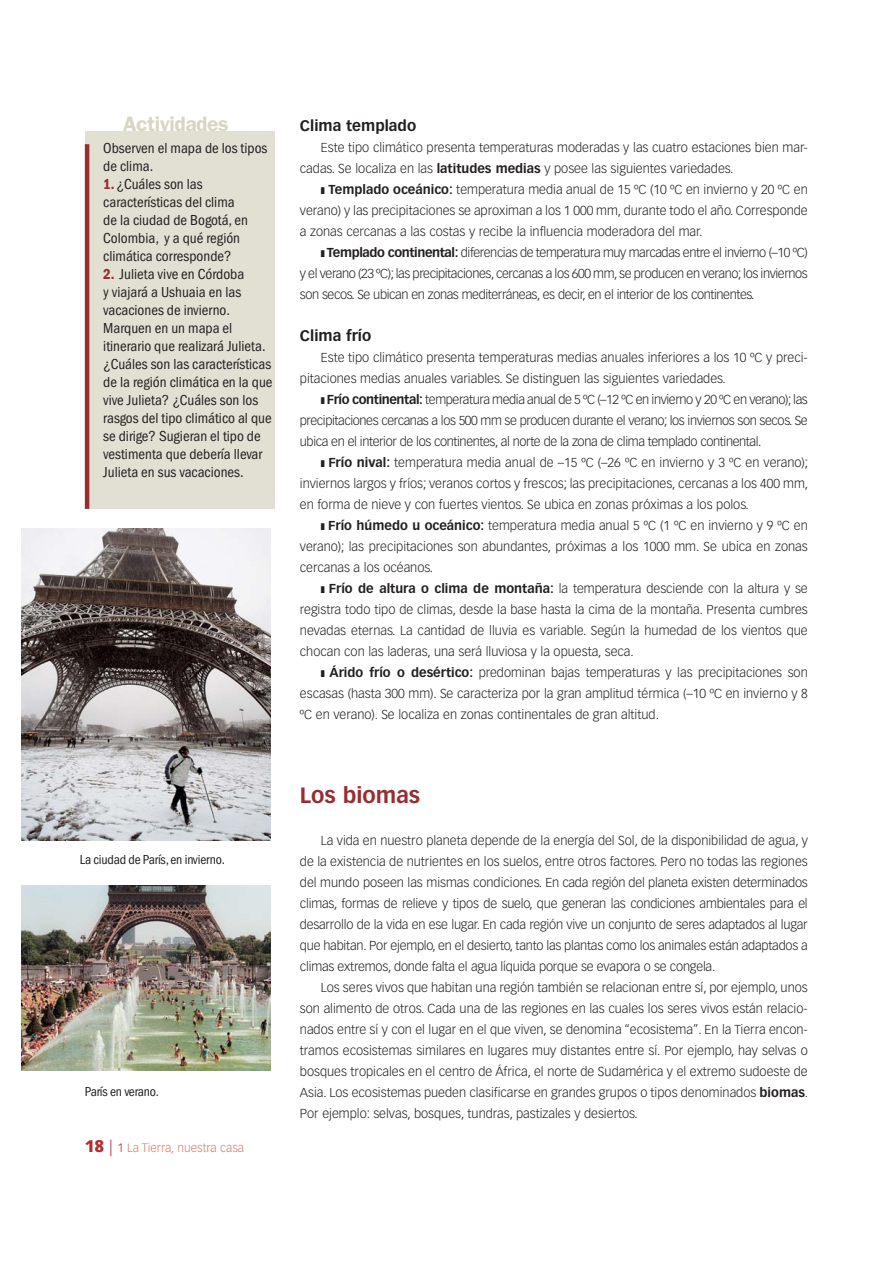
<style>
.page{position:relative;width:893px;height:1263px;background:#fff}
.page>*{position:absolute;margin:0;border:0;box-sizing:border-box;transform-origin:0 0}
.t1{font:700 21.75px "Vectora LT Std";color:#962e34}
.t2{font:600 21px "ITC Franklin Gothic Std";letter-spacing:-.02em;color:#d8d6c3}
.t3{font:condensed 15px/18px "ITC Franklin Gothic Std";color:#231f20}
.t4{font:700 15px "Vectora LT Std";color:#231f20}
.t5{font:condensed 13.5px "ITC Franklin Gothic Std";letter-spacing:-.015em;color:#231f20}
.t6{font:300 12.75px/21px "Vectora LT Std";color:#231f20;text-align:justify}
.t7{font:300 12px "Vectora LT Std";color:#d07d68}
.s1{font-family:"ITC Franklin Gothic Std Dm Cd";font-stretch:normal;color:#962e34}
.s2{font-weight:900;font-size:16.5px;color:#b8292f}
.s3{font-size:16.5px;color:#b8292f}
.s4{color:#b8292f}
.s5{font-weight:700}
</style>
<div class="page">
<div style="left:85px;top:131px;width:190px;height:378px;background:#e2e0d3"></div>
<hr style="left:85px;top:144px;width:4px;height:365px;background:#962e34">
<img style="left:21px;top:886px;width:249px;height:185px">
<img style="left:21px;top:529px;width:249px;height:312px">
<h2 class="t2" style="left:123px;top:111px;width:107px">Actividades</h2>
<p class="t3" style="left:103px;top:140px;width:166px">Observen el mapa de los tipos de clima.</p>
<p class="t3" style="left:103px;top:176px;width:146px"><span class="s1">1.</span> ¿Cuáles son las características del clima de la ciudad de Bogotá, en<br>Colombia, y a qué región climática corresponde?</p>
<p class="t3" style="left:103px;top:266px;width:171px"><span class="s1">2.</span> Julieta vive en Córdoba<br>y viajará a Ushuaia en las vacaciones de invierno.<br>Marquen en un mapa el itinerario que realizará Julieta. ¿Cuáles son las características de la región climática en la que vive Julieta? ¿Cuáles son los rasgos del tipo climático al que se dirige? Sugieran el tipo de vestimenta que debería llevar<br>Julieta en sus vacaciones.</p>
<p class="t5" style="left:80px;top:855px;width:146px">La ciudad de París, en invierno.</p>
<p class="t5" style="left:85px;top:1086px;width:76px">París en verano.</p>
<p class="t7" style="left:85px;top:1143px;width:161px"><span class="s2">18</span> <span class="s3">|</span> <span class="s4">1</span> La Tierra, nuestra casa</p>
<p class="t4" style="left:300px;top:119px;width:118px">Clima templado</p>
<p class="t6" style="left:300px;top:138px;width:509px;text-indent:21px">Este tipo climático presenta temperaturas moderadas y las cuatro estaciones bien mar&shy;cadas. Se localiza en las <span class="s5">latitudes medias</span> y posee las siguientes variedades.</p>
<p class="t6" style="left:300px;top:180px;width:509px;text-indent:21px">❚ <span class="s5">Templado oceánico:</span> temperatura media anual de 15 ºC (10 ºC en invierno y 20 ºC en verano) y las precipitaciones se aproximan a los 1 000 mm, durante todo el año. Corresponde a zonas cercanas a las costas y recibe la influencia moderadora del mar.</p>
<p class="t6" style="left:300px;top:243px;width:509px;text-indent:21px">❚ <span class="s5">Templado continental:</span> diferencias de temperatura muy marcadas entre el invierno (–10 ºC) y el verano (23 ºC); las precipitaciones, cercanas a los 600 mm, se producen en verano; los inviernos son secos. Se ubican en zonas mediterráneas, es decir, en el interior de los continentes.</p>
<p class="t4" style="left:300px;top:329px;width:73px">Clima frío</p>
<p class="t6" style="left:300px;top:348px;width:509px;text-indent:21px">Este tipo climático presenta temperaturas medias anuales inferiores a los 10 ºC y preci&shy;pitaciones medias anuales variables. Se distinguen las siguientes variedades.</p>
<p class="t6" style="left:300px;top:390px;width:509px;text-indent:21px">❚ <span class="s5">Frío continental:</span> temperatura media anual de 5 ºC (–12 ºC en invierno y 20 ºC en verano); las precipitaciones cercanas a los 500 mm se producen durante el verano; los inviernos son secos. Se ubica en el interior de los continentes, al norte de la zona de clima templado continental.</p>
<p class="t6" style="left:300px;top:453px;width:510px;text-indent:21px">❚ <span class="s5">Frío nival:</span> temperatura media anual de –15 ºC (–26 ºC en invierno y 3 ºC en verano); inviernos largos y fríos; veranos cortos y frescos; las precipitaciones, cercanas a los 400 mm, en forma de nieve y con fuertes vientos. Se ubica en zonas próximas a los polos.</p>
<p class="t6" style="left:300px;top:516px;width:509px;text-indent:21px">❚ <span class="s5">Frío húmedo u oceánico:</span> temperatura media anual 5 ºC (1 ºC en invierno y 9 ºC en verano); las precipitaciones son abundantes, próximas a los 1000 mm. Se ubica en zonas cercanas a los océanos.</p>
<p class="t6" style="left:300px;top:579px;width:509px;text-indent:21px">❚ <span class="s5">Frío de altura o clima de montaña:</span> la temperatura desciende con la altura y se registra todo tipo de climas, desde la base hasta la cima de la montaña. Presenta cumbres nevadas eternas. La cantidad de lluvia es variable. Según la humedad de los vientos que chocan con las laderas, una será lluviosa y la opuesta, seca.</p>
<p class="t6" style="left:300px;top:663px;width:509px;text-indent:21px">❚ <span class="s5">Árido frío o desértico:</span> predominan bajas temperaturas y las precipitaciones son escasas (hasta 300 mm). Se caracteriza por la gran amplitud térmica (–10 ºC en invierno y 8 ºC en verano). Se localiza en zonas continentales de gran altitud.</p>
<h1 class="t1" style="left:300px;top:786px;width:122px">Los biomas</h1>
<p class="t6" style="left:300px;top:831px;width:509px;text-indent:21px">La vida en nuestro planeta depende de la energía del Sol, de la disponibilidad de agua, y de la existencia de nutrientes en los suelos, entre otros factores. Pero no todas las regiones del mundo poseen las mismas condiciones. En cada región del planeta existen determinados climas, formas de relieve y tipos de suelo, que generan las condiciones ambientales para el desarrollo de la vida en ese lugar. En cada región vive un conjunto de seres adaptados al lugar que habitan. Por ejemplo, en el desierto, tanto las plantas como los animales están adaptados a climas extremos, donde falta el agua líquida porque se evapora o se congela.</p>
<p class="t6" style="left:300px;top:978px;width:510px;text-indent:21px">Los seres vivos que habitan una región también se relacionan entre sí, por ejemplo, unos son alimento de otros. Cada una de las regiones en las cuales los seres vivos están relacio&shy;nados entre sí y con el lugar en el que viven, se denomina “ecosistema”. En la Tierra encon&shy;tramos ecosistemas similares en lugares muy distantes entre sí. Por ejemplo, hay selvas o bosques tropicales en el centro de África, el norte de Sudamérica y el extremo sudoeste de Asia. Los ecosistemas pueden clasificarse en grandes grupos o tipos denominados <span class="s5">biomas</span>.<br>Por ejemplo: selvas, bosques, tundras, pastizales y desiertos.</p>
</div>
